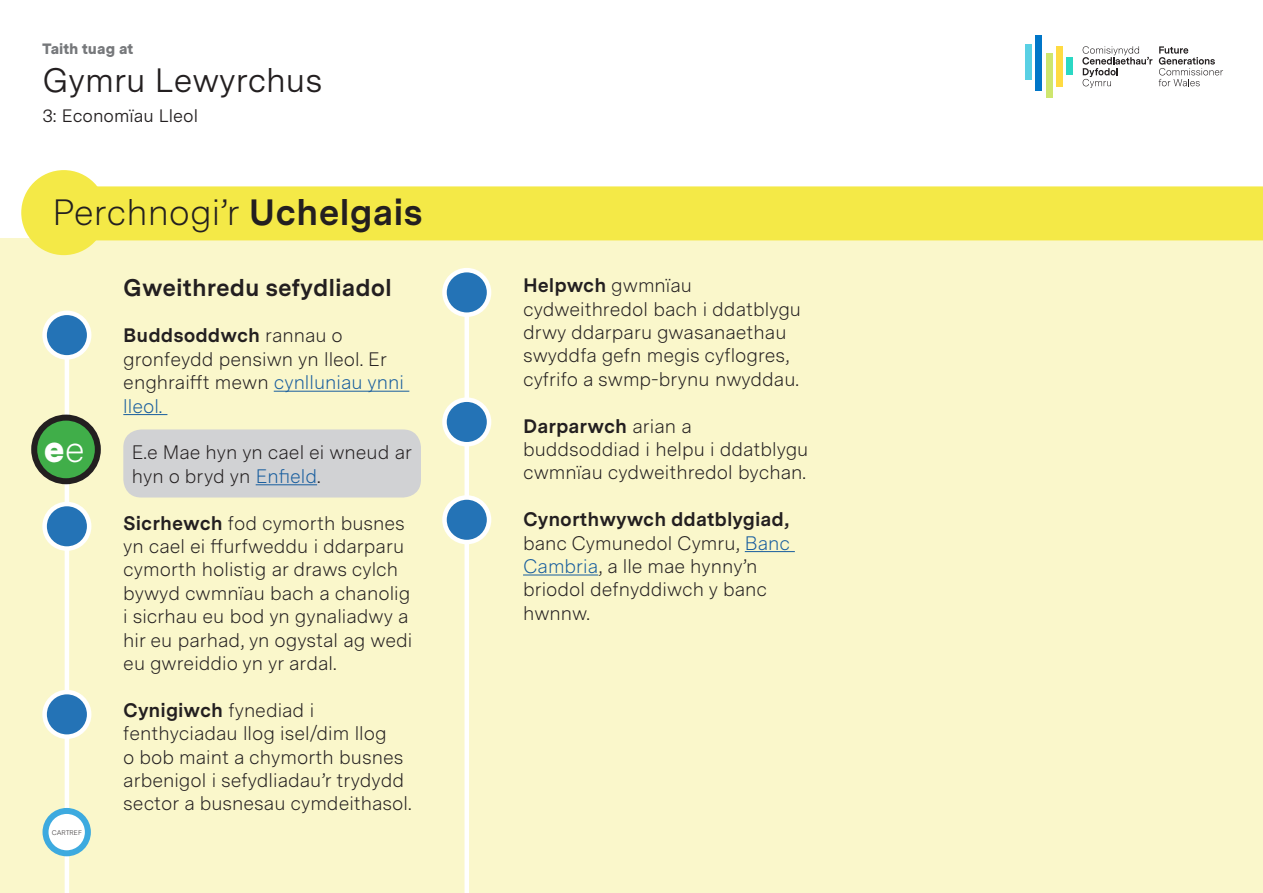
<style>
.page{position:relative;width:1263px;height:893px;background:#fff}
.page>*{position:absolute;margin:0;border:0;box-sizing:border-box;transform-origin:0 0}
.Text{font:300 36.6px "Messina Sans";color:#231f20}
.Text-2{font:900 36.6px "Messina Sans";color:#fff}
.t1{font:33.75px "Messina Sans";color:#231f20}
.Text-3{font:700 24px "Messina Sans";color:#231f20}
.Text-4{font:300 19.5px/23.4px "Messina Sans";color:#231f20}
.t2{font:18px "Messina Sans";color:#231f20}
.t3{font:900 15px "Messina Sans";color:#76787b}
.Text-5{font:300 6.75px "Messina Sans";color:#231f20}
.s1{font-weight:700}
.s2{font-weight:300}
.s3{color:#175d9e}
</style>
<div class="page">
<div style="left:0;top:238px;width:1263px;height:655px;background:#faf7cb"></div>
<div style="left:123px;top:429px;width:298px;height:68px;background:#d1d2d4;border-radius:18px"></div>
<div style="left:21px;top:170px;width:85px;height:85px;background:#f4e947;border-radius:50%"></div>
<div style="left:1025px;top:44px;width:7px;height:35px;background:#59d0e4"></div>
<div style="left:1036px;top:35px;width:6px;height:55px;background:#0076c8"></div>
<div style="left:1046px;top:53px;width:6px;height:45px;background:#cee66e"></div>
<div style="left:1056px;top:46px;width:6px;height:40px;background:#ffdb42"></div>
<div style="left:1066px;top:57px;width:6px;height:18px;background:#2bd8c4"></div>
<svg style="left:1159px;top:46px;width:64px;height:40px"></svg>
<svg style="left:1082px;top:46px;width:70px;height:42px"></svg>
<div style="left:43px;top:186px;width:1220px;height:54px;background:#f4e947"></div>
<hr style="left:65px;top:341px;width:4px;height:552px;background:#fff">
<div style="left:464px;top:292px;width:5px;height:601px;background:#fff"></div>
<div style="left:45px;top:313px;width:44px;height:44px;background:#2473b6;border-radius:50%"></div>
<div style="left:42px;top:311px;width:49px;height:49px;border:4px solid #fff;border-radius:50%"></div>
<div style="left:444px;top:270px;width:45px;height:45px;background:#2473b6;border-radius:50%"></div>
<div style="left:442px;top:268px;width:49px;height:49px;border:4px solid #fff;border-radius:50%"></div>
<div style="left:444px;top:400px;width:45px;height:44px;background:#2473b6;border-radius:50%"></div>
<div style="left:442px;top:397px;width:49px;height:49px;border:4px solid #fff;border-radius:50%"></div>
<div style="left:444px;top:497px;width:45px;height:45px;background:#2473b6;border-radius:50%"></div>
<div style="left:442px;top:495px;width:49px;height:49px;border:4px solid #fff;border-radius:50%"></div>
<div style="left:45px;top:504px;width:44px;height:45px;background:#2473b6;border-radius:50%"></div>
<div style="left:42px;top:502px;width:49px;height:49px;border:4px solid #fff;border-radius:50%"></div>
<div style="left:45px;top:692px;width:44px;height:45px;background:#2473b6;border-radius:50%"></div>
<div style="left:42px;top:690px;width:49px;height:49px;border:4px solid #fff;border-radius:50%"></div>
<div style="left:46px;top:811px;width:42px;height:42px;background:#fff;border-radius:50%"></div>
<div style="left:43px;top:808px;width:48px;height:48px;border:6px solid #3daadf;border-radius:50%"></div>
<hr style="left:274px;top:391px;width:135px;height:1px;background:#175d9e">
<hr style="left:123px;top:414px;width:44px;height:1px;background:#175d9e">
<hr style="left:256px;top:484px;width:61px;height:1px;background:#175d9e">
<hr style="left:745px;top:551px;width:50px;height:1px;background:#175d9e">
<hr style="left:523px;top:574px;width:75px;height:1px;background:#175d9e">
<div style="left:34px;top:418px;width:64px;height:63px;background:#40ae49;border-radius:50%"></div>
<div style="left:31px;top:415px;width:70px;height:69px;border:6px solid #231f20;border-radius:50%"></div>
<p class="t3" style="left:42px;top:40px;width:92px">Taith tuag at</p>
<p class="t1" style="left:42px;top:60px;width:281px">Gymru Lewyrchus</p>
<p class="t2" style="left:42px;top:105px;width:157px">3: Economïau Lleol</p>
<p class="Text" style="left:53px;top:190px;width:372px">Perchnogi’r <span class="s1">Uchelgais</span></p>
<p class="Text-2" style="left:44px;top:427px;width:42px">e<span class="s2">e</span></p>
<p class="Text-5" style="left:52px;top:829px;width:31px">CARTREF</p>
<p class="Text-3" style="left:123px;top:273px;width:270px">Gweithredu sefydliadol</p>
<p class="Text-4" style="left:123px;top:325px;width:282px"><span class="s1">Buddsoddwch</span> rannau o gronfeydd pensiwn yn lleol. Er enghraifft mewn <span class="s3">cynlluniau ynni lleol.</span></p>
<p class="Text-4" style="left:132px;top:442px;width:282px">E.e Mae hyn yn cael ei wneud ar hyn o bryd yn <span class="s3">Enfield</span>.</p>
<p class="Text-4" style="left:123px;top:512px;width:290px"><span class="s1">Sicrhewch</span> fod cymorth busnes yn cael ei ffurfweddu i ddarparu cymorth holistig ar draws cylch bywyd cwmnïau bach a chanolig i sicrhau eu bod yn gynaliadwy a hir eu parhad, yn ogystal ag wedi eu gwreiddio yn yr ardal.</p>
<p class="Text-4" style="left:123px;top:699px;width:290px"><span class="s1">Cynigiwch</span> fynediad i fenthyciadau llog isel/dim llog<br>o bob maint a chymorth busnes arbenigol i sefydliadau’r trydydd sector a busnesau cymdeithasol.</p>
<p class="Text-4" style="left:523px;top:274px;width:279px"><span class="s1">Helpwch</span> gwmnïau cydweithredol bach i ddatblygu drwy ddarparu gwasanaethau swyddfa gefn megis cyflogres, cyfrifo a swmp-brynu nwyddau.</p>
<p class="Text-4" style="left:523px;top:415px;width:287px"><span class="s1">Darparwch</span> arian a buddsoddiad i helpu i ddatblygu cwmnïau cydweithredol bychan.</p>
<p class="Text-4" style="left:523px;top:508px;width:268px"><span class="s1">Cynorthwywch ddatblygiad, </span>banc Cymunedol Cymru, <span class="s3">Banc<br>Cambria</span>, a lle mae hynny’n briodol defnyddiwch y banc hwnnw.</p>
</div>
